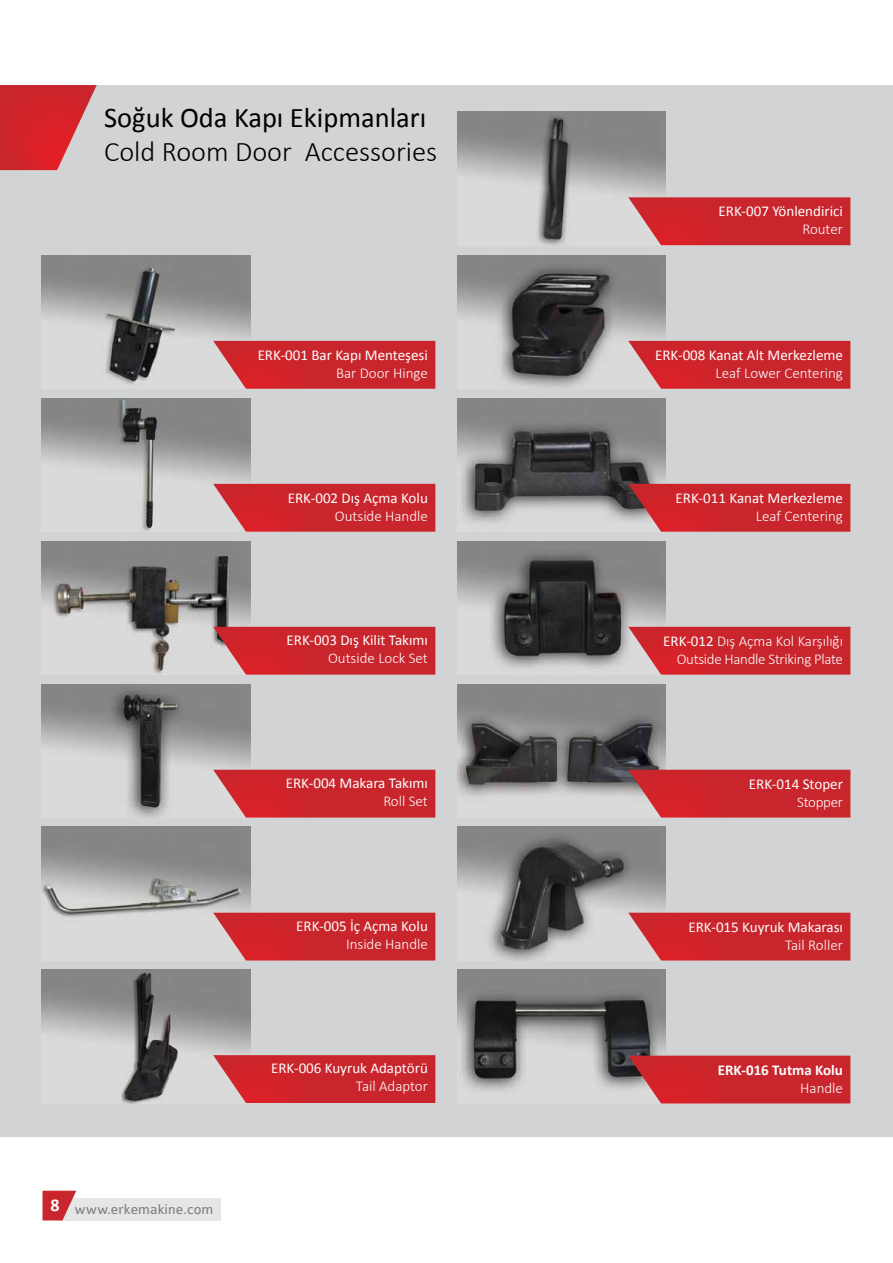
<style>
.page{position:relative;width:893px;height:1263px;background:#fff}
.page>*{position:absolute;margin:0;border:0;box-sizing:border-box;transform-origin:0 0}
.Headline_-_Bold{font:28.5px/34.2px "Calibri";color:#000}
.Headline_-_Bold-2{font:15px/18px "Calibri";color:#fff;text-align:right}
.Headline_-_Bold-3{font:300 15px "Calibri";color:#fff}
.Headline_-_Bold-4{font:300 15px "Calibri";letter-spacing:-.02em;color:#fff}
.t1{font:15px "Colaborate";color:#808285}
.Headline_-_Bold-5{font:700 15px "Calibri";color:#fff}
.s1{font-weight:300}
.s2{font-weight:400}
</style>
<div class="page">
<div style="left:0;top:85px;width:893px;height:1051px;background:#d1d3d4"></div>
<div style="left:58px;top:1197px;width:163px;height:23px;background:#e6e6e6"></div>
<svg style="left:43px;top:1191px;width:33px;height:29px"></svg>
<svg style="left:0;top:85px;width:97px;height:85px"></svg>
<img style="left:42px;top:255px;width:208px;height:132px">
<svg style="left:213px;top:341px;width:222px;height:48px;background:#cc3339"></svg>
<img style="left:42px;top:970px;width:208px;height:133px">
<img style="left:42px;top:684px;width:208px;height:133px">
<img style="left:457px;top:112px;width:208px;height:133px">
<img style="left:42px;top:398px;width:208px;height:132px">
<img style="left:457px;top:684px;width:209px;height:111px">
<img style="left:457px;top:970px;width:209px;height:120px">
<img style="left:457px;top:398px;width:209px;height:123px">
<img style="left:457px;top:827px;width:209px;height:133px">
<img style="left:457px;top:255px;width:209px;height:132px">
<img style="left:457px;top:541px;width:209px;height:126px">
<img style="left:42px;top:827px;width:208px;height:90px">
<img style="left:42px;top:541px;width:208px;height:132px">
<svg style="left:213px;top:484px;width:222px;height:48px;background:#cc3339"></svg>
<svg style="left:213px;top:627px;width:222px;height:48px;background:#cb3239"></svg>
<svg style="left:213px;top:770px;width:222px;height:47px;background:#cc3238"></svg>
<svg style="left:213px;top:913px;width:222px;height:47px;background:#cc3238"></svg>
<svg style="left:213px;top:1055px;width:222px;height:48px;background:#cc3239"></svg>
<svg style="left:628px;top:197px;width:222px;height:48px;background:#cc3339"></svg>
<svg style="left:628px;top:341px;width:222px;height:48px;background:#cc3339"></svg>
<svg style="left:628px;top:484px;width:222px;height:48px;background:#c82e35"></svg>
<svg style="left:628px;top:627px;width:222px;height:48px;background:#cc3339"></svg>
<svg style="left:628px;top:770px;width:222px;height:47px;background:#cb3037"></svg>
<svg style="left:628px;top:913px;width:222px;height:47px;background:#cc3238"></svg>
<svg style="left:628px;top:1056px;width:222px;height:47px;background:#c92e35"></svg>
<p class="Headline_-_Bold" style="left:104px;top:99px;width:335px">Soğuk Oda Kapı Ekipmanları<br><span class="s1">Cold Room Door Accessories</span></p>
<p class="Headline_-_Bold-2" style="left:719px;top:202px;width:126px">ERK-007 Yönlendirici<br><span class="s1">Router</span></p>
<p class="Headline_-_Bold-2" style="left:258px;top:345px;width:172px">ERK-001 Bar Kapı Menteşesi</p>
<p class="Headline_-_Bold-3" style="left:336px;top:364px;width:93px">Bar Door Hinge</p>
<p class="Headline_-_Bold-2" style="left:655px;top:345px;width:189px">ERK-008 Kanat Alt Merkezleme<br><span class="s1">Leaf Lower Centering</span></p>
<p class="Headline_-_Bold-2" style="left:288px;top:488px;width:142px">ERK-002 Dış Açma Kolu</p>
<p class="Headline_-_Bold-3" style="left:335px;top:506px;width:94px">Outside Handle</p>
<p class="Headline_-_Bold-2" style="left:676px;top:488px;width:169px">ERK-011 Kanat Merkezleme<br><span class="s1">Leaf Centering</span></p>
<p class="Headline_-_Bold-2" style="left:287px;top:630px;width:143px">ERK-003 Dış Kilit Takımı</p>
<p class="Headline_-_Bold-3" style="left:328px;top:649px;width:101px">Outside Lock Set</p>
<p class="Headline_-_Bold-3" style="left:663px;top:631px;width:181px"><span class="s2">ERK-012</span> Dış Açma Kol Karşılığı</p>
<p class="Headline_-_Bold-4" style="left:677px;top:649px;width:168px">Outside Handle Striking Plate</p>
<p class="Headline_-_Bold-2" style="left:286px;top:773px;width:144px">ERK-004 Makara Takımı</p>
<p class="Headline_-_Bold-3" style="left:383px;top:792px;width:46px">Roll Set</p>
<p class="Headline_-_Bold-2" style="left:749px;top:774px;width:96px">ERK-014 Stoper</p>
<p class="Headline_-_Bold-4" style="left:797px;top:792px;width:47px">Stopper</p>
<p class="Headline_-_Bold-2" style="left:296px;top:916px;width:133px">ERK-005 İç Açma Kolu</p>
<p class="Headline_-_Bold-3" style="left:346px;top:935px;width:83px">Inside Handle</p>
<p class="Headline_-_Bold-2" style="left:688px;top:917px;width:156px">ERK-015 Kuyruk Makarası</p>
<p class="Headline_-_Bold-3" style="left:785px;top:935px;width:59px">Tail Roller</p>
<p class="Headline_-_Bold-2" style="left:271px;top:1059px;width:158px">ERK-006 Kuyruk Adaptörü</p>
<p class="Headline_-_Bold-3" style="left:356px;top:1077px;width:73px">Tail Adaptor</p>
<p class="Headline_-_Bold-5" style="left:718px;top:1060px;width:127px">ERK-016 Tutma Kolu</p>
<p class="Headline_-_Bold-3" style="left:800px;top:1078px;width:44px">Handle</p>
<p class="t1" style="left:51px;top:1202px;width:164px"><sup>8</sup> www.erkemakine.com</p>
</div>
